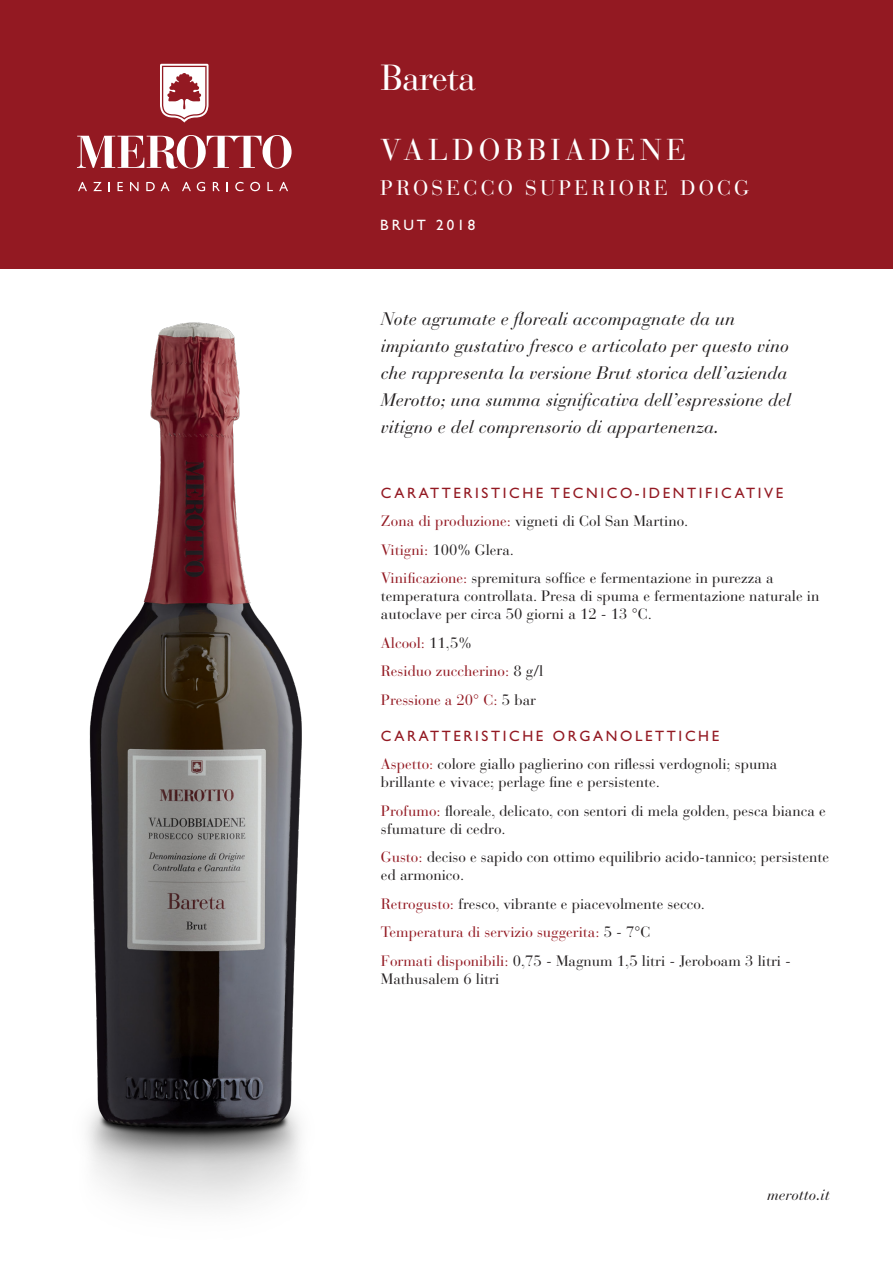
<style>
.page{position:relative;width:893px;height:1263px;background:#fff}
.page>*{position:absolute;margin:0;border:0;box-sizing:border-box;transform-origin:0 0}
.t1{font:36px "Bauer Bodoni Std";letter-spacing:-.025em;color:#fff}
.t2{font:30px "Bauer Bodoni Std";letter-spacing:.15em;color:#fff}
.t3{font:21px "Bauer Bodoni Std";letter-spacing:.15em;color:#fff}
.t4{font:italic 18px/27px "Bauer Bodoni Std";color:#231f20}
.t5{font:15px/18px "Bauer Bodoni Std";color:#231f20}
.t6{font:15px "Bauer Bodoni Std";color:#931922}
.t7{font:15px "Gill Sans Std";letter-spacing:.175em;color:#931922}
.t8{font:italic 15px "Bauer Bodoni Std";color:#231f20}
.t9{font:15px "Gill Sans Std";letter-spacing:.2em;color:#fff}
.s1{color:#931922}
.s2{color:#231f20}
.s3{color:#ad2922}
</style>
<div class="page">
<div style="left:0;top:0;width:893px;height:269px;background:#931922"></div>
<img style="left:87px;top:322px;width:215px;height:885px">
<svg style="left:77px;top:135px;width:215px;height:34px"></svg>
<svg style="left:78px;top:182px;width:9px;height:9px"></svg>
<svg style="left:93px;top:182px;width:9px;height:9px"></svg>
<svg style="left:108px;top:182px;width:2px;height:9px"></svg>
<svg style="left:118px;top:182px;width:5px;height:9px"></svg>
<svg style="left:130px;top:182px;width:9px;height:9px"></svg>
<svg style="left:146px;top:182px;width:9px;height:9px"></svg>
<svg style="left:161px;top:182px;width:9px;height:9px"></svg>
<svg style="left:182px;top:182px;width:9px;height:9px"></svg>
<svg style="left:197px;top:182px;width:8px;height:9px"></svg>
<svg style="left:213px;top:182px;width:7px;height:9px"></svg>
<svg style="left:235px;top:182px;width:9px;height:9px"></svg>
<svg style="left:250px;top:182px;width:10px;height:9px"></svg>
<svg style="left:267px;top:182px;width:6px;height:9px"></svg>
<svg style="left:279px;top:182px;width:9px;height:9px"></svg>
<svg style="left:160px;top:64px;width:49px;height:59px"></svg>
<p class="t1" style="left:381px;top:56px;width:97px">Bareta</p>
<p class="t2" style="left:380px;top:132px;width:308px">VALDOBBIADENE</p>
<p class="t3" style="left:380px;top:175px;width:371px">PROSECCO SUPERIORE DOCG</p>
<p class="t9" style="left:380px;top:216px;width:96px">BRUT 2018</p>
<p class="t4" style="left:381px;top:306px;width:412px">Note agrumate e floreali accompagnate da un impianto gustativo fresco e articolato per questo vino che rappresenta la versione Brut storica dell’azienda Merotto; una summa significativa dell’espressione del vitigno e del comprensorio di appartenenza.</p>
<p class="t7" style="left:381px;top:484px;width:404px">CARATTERISTICHE TECNICO-IDENTIFICATIVE</p>
<p class="t5" style="left:381px;top:512px;width:309px"><span class="s1">Zona di produzione:</span> vigneti di Col San Martino.</p>
<p class="t5" style="left:381px;top:541px;width:135px"><span class="s1">Vitigni:</span> 100% Glera.</p>
<p class="t5" style="left:381px;top:569px;width:440px"><span class="s1">Vinificazione:</span> spremitura soffice e fermentazione in purezza a temperatura controllata. Presa di spuma e fermentazione naturale in autoclave per circa 50 giorni a 12 - 13 °C.</p>
<p class="t6" style="left:381px;top:633px;width:92px">Alcool: <span class="s2">11,5%</span></p>
<p class="t6" style="left:381px;top:662px;width:164px">Residuo zuccherino: <span class="s2">8 g/l</span></p>
<p class="t6" style="left:381px;top:690px;width:157px">Pressione a 20° C: <span class="s2">5 bar</span></p>
<p class="t7" style="left:381px;top:727px;width:340px">CARATTERISTICHE ORGANOLETTICHE</p>
<p class="t5" style="left:381px;top:755px;width:398px"><span class="s1">Aspetto</span><span class="s3">:</span> colore giallo paglierino con riflessi verdognoli; spuma brillante e vivace; perlage fine e persistente.</p>
<p class="t5" style="left:381px;top:802px;width:446px"><span class="s1">Profumo:</span> floreale, delicato, con sentori di mela golden, pesca bianca e sfumature di cedro.</p>
<p class="t5" style="left:381px;top:848px;width:450px"><span class="s1">Gusto:</span> deciso e sapido con ottimo equilibrio acido-tannico; persistente ed armonico.</p>
<p class="t5" style="left:381px;top:895px;width:326px"><span class="s1">Retrogusto:</span> fresco, vibrante e piacevolmente secco.</p>
<p class="t6" style="left:381px;top:923px;width:271px">Temperatura di servizio suggerita: <span class="s2">5 - 7°C</span></p>
<p class="t5" style="left:381px;top:952px;width:412px"><span class="s1">Formati disponibili:</span> 0,75 - Magnum 1,5 litri - Jeroboam 3 litri -<br>Mathusalem 6 litri</p>
<p class="t8" style="left:767px;top:1185px;width:64px">merotto.it</p>
</div>
